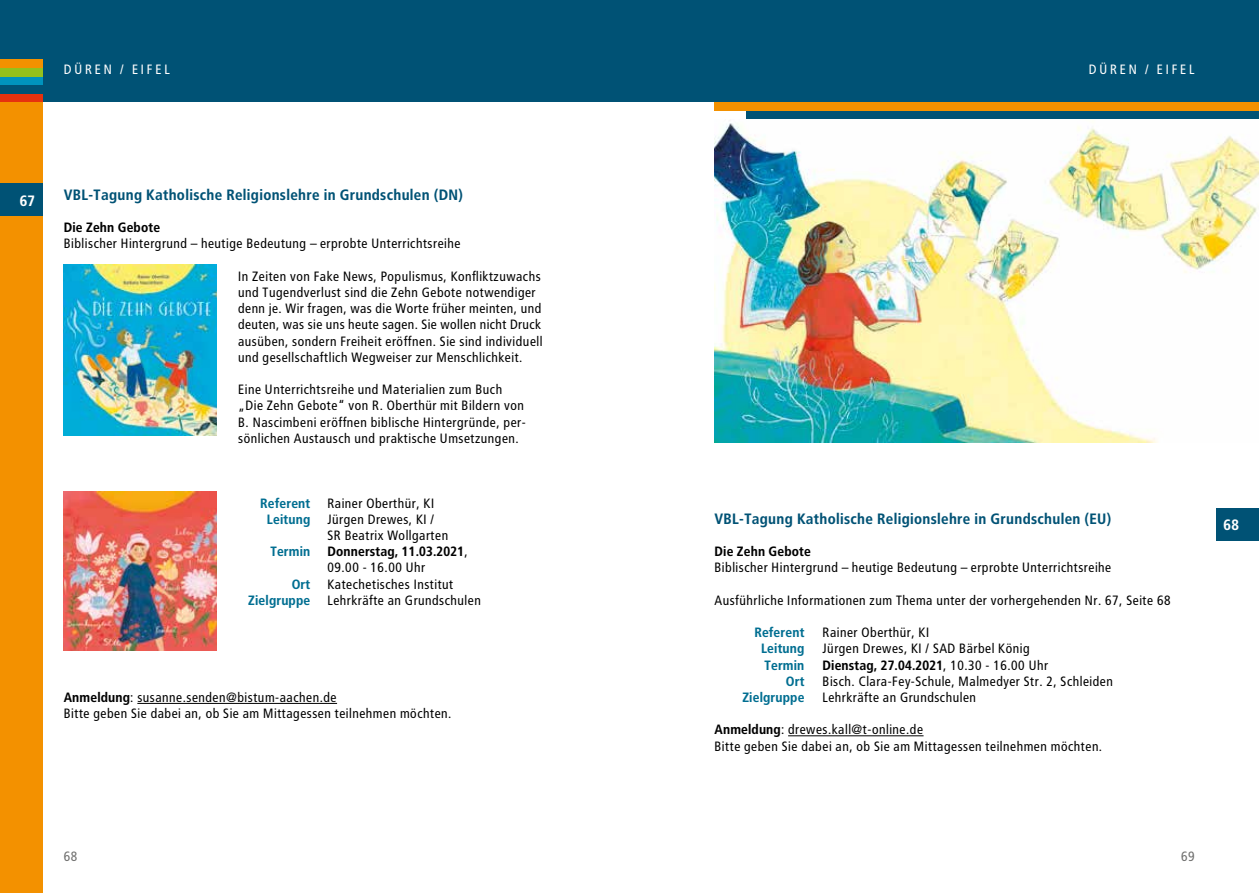
<style>
.page{position:relative;width:1259px;height:893px;background:#fff}
.page>*{position:absolute;margin:0;border:0;box-sizing:border-box;transform-origin:0 0}
.t1{font:700 15px "Transit OT";color:#005275}
.t2{font:700 15px "Transit OT";color:#fff}
.t3{font:13.5px/16.2px "Transit OT";color:#000}
.t4{font:700 13.5px/16.2px "Transit OT";letter-spacing:-.01em;color:#000}
.t5{font:700 13.5px "Transit OT";letter-spacing:-.01em;color:#006e91}
.t6{font:13.5px "Transit OT";letter-spacing:.17em;color:#fff}
.t7{font:13.5px "Transit OT";color:#6f6f6e}
.s1{font-weight:400}
.s2{font-weight:700}
</style>
<div class="page">
<div style="left:629px;top:0;width:630px;height:102px;background:#005275"></div>
<div style="left:746px;top:111px;width:513px;height:8px;background:#005275"></div>
<div style="left:714px;top:102px;width:545px;height:9px;background:#f39100"></div>
<div style="left:0;top:102px;width:43px;height:791px;background:#f39100"></div>
<div style="left:0;top:0;width:629px;height:102px;background:#005275"></div>
<div style="left:0;top:94px;width:43px;height:8px;background:#e6310e"></div>
<div style="left:0;top:77px;width:43px;height:8px;background:#0093bd"></div>
<div style="left:0;top:68px;width:43px;height:9px;background:#94c11c"></div>
<div style="left:0;top:60px;width:43px;height:8px;background:#f39100"></div>
<hr style="left:788px;top:735px;width:135px;height:1px;background:#000">
<hr style="left:137px;top:703px;width:200px;height:1px;background:#000">
<div style="left:0;top:184px;width:43px;height:32px;background:#005275"></div>
<div style="left:1216px;top:508px;width:43px;height:33px;background:#005275"></div>
<img style="left:64px;top:265px;width:153px;height:171px">
<img style="left:714px;top:123px;width:545px;height:320px">
<img style="left:64px;top:491px;width:153px;height:159px">
<p class="t6" style="left:64px;top:62px;width:108px">DÜREN / EIFEL</p>
<p class="t6" style="left:1088px;top:62px;width:108px">DÜREN / EIFEL</p>
<p class="t2" style="left:20px;top:192px;width:17px">67</p>
<p class="t1" style="left:64px;top:186px;width:401px">VBL-Tagung Katholische Religionslehre in Grundschulen (DN)</p>
<p class="t4" style="left:64px;top:219px;width:98px">Die Zehn Gebote</p>
<p class="t3" style="left:64px;top:236px;width:399px">Biblischer Hintergrund – heutige Bedeutung – erprobte Unterrichtsreihe</p>
<p class="t3" style="left:238px;top:268px;width:306px">In Zeiten von Fake News, Populismus, Konfliktzuwachs und Tugendverlust sind die Zehn Gebote notwendiger denn je. Wir fragen, was die Worte früher meinten, und deuten, was sie uns heute sagen. Sie wollen nicht Druck ausüben, sondern Freiheit eröffnen. Sie sind individuell und gesellschaftlich Wegweiser zur Menschlichkeit.</p>
<p class="t3" style="left:238px;top:381px;width:290px">Eine Unterrichtsreihe und Materialien zum Buch „Die Zehn Gebote“ von R. Oberthür mit Bildern von B. Nascimbeni eröffnen biblische Hintergründe, per&shy;sönlichen Austausch und praktische Umsetzungen.</p>
<p class="t5" style="left:260px;top:495px;width:52px">Referent</p>
<p class="t3" style="left:327px;top:495px;width:109px">Rainer Oberthür, KI</p>
<p class="t5" style="left:267px;top:511px;width:45px">Leitung</p>
<p class="t3" style="left:327px;top:511px;width:123px">Jürgen Drewes, KI /<br>SR Beatrix Wollgarten</p>
<p class="t5" style="left:270px;top:544px;width:42px">Termin</p>
<p class="t4" style="left:327px;top:543px;width:142px">Donnerstag, 11.03.2021<span class="s1">,<br>09.00 - 16.00 Uhr</span></p>
<p class="t5" style="left:292px;top:576px;width:20px">Ort</p>
<p class="t3" style="left:327px;top:576px;width:128px">Katechetisches Institut</p>
<p class="t5" style="left:248px;top:592px;width:64px">Zielgruppe</p>
<p class="t3" style="left:327px;top:592px;width:155px">Lehrkräfte an Grundschulen</p>
<p class="t3" style="left:64px;top:689px;width:390px"><span class="s2">Anmeldung</span>: susanne.senden@bistum-aachen.de<br>Bitte geben Sie dabei an, ob Sie am Mittagessen teilnehmen möchten.</p>
<p class="t1" style="left:714px;top:510px;width:399px">VBL-Tagung Katholische Religionslehre in Grundschulen (EU)</p>
<p class="t4" style="left:714px;top:543px;width:98px">Die Zehn Gebote</p>
<p class="t3" style="left:714px;top:560px;width:399px">Biblischer Hintergrund – heutige Bedeutung – erprobte Unterrichtsreihe</p>
<p class="t3" style="left:714px;top:592px;width:458px">Ausführliche Informationen zum Thema unter der vorhergehenden Nr. 67, Seite 68</p>
<p class="t5" style="left:754px;top:625px;width:52px">Referent</p>
<p class="t3" style="left:822px;top:624px;width:109px">Rainer Oberthür, KI</p>
<p class="t5" style="left:761px;top:641px;width:45px">Leitung</p>
<p class="t3" style="left:822px;top:641px;width:209px">Jürgen Drewes, KI / SAD Bärbel König</p>
<p class="t5" style="left:764px;top:657px;width:42px">Termin</p>
<p class="t4" style="left:822px;top:657px;width:227px">Dienstag, 27.04.2021<span class="s1">, 10.30 - 16.00 Uhr</span></p>
<p class="t5" style="left:786px;top:673px;width:20px">Ort</p>
<p class="t3" style="left:822px;top:673px;width:292px">Bisch. Clara-Fey-Schule, Malmedyer Str. 2, Schleiden</p>
<p class="t5" style="left:742px;top:689px;width:64px">Zielgruppe</p>
<p class="t3" style="left:822px;top:689px;width:155px">Lehrkräfte an Grundschulen</p>
<p class="t3" style="left:714px;top:722px;width:390px"><span class="s2">Anmeldung</span>: drewes.kall@t-online.de<br>Bitte geben Sie dabei an, ob Sie am Mittagessen teilnehmen möchten.</p>
<p class="t2" style="left:1223px;top:516px;width:17px">68</p>
<p class="t7" style="left:64px;top:848px;width:16px">68</p>
<p class="t7" style="left:1181px;top:848px;width:16px">69</p>
</div>
